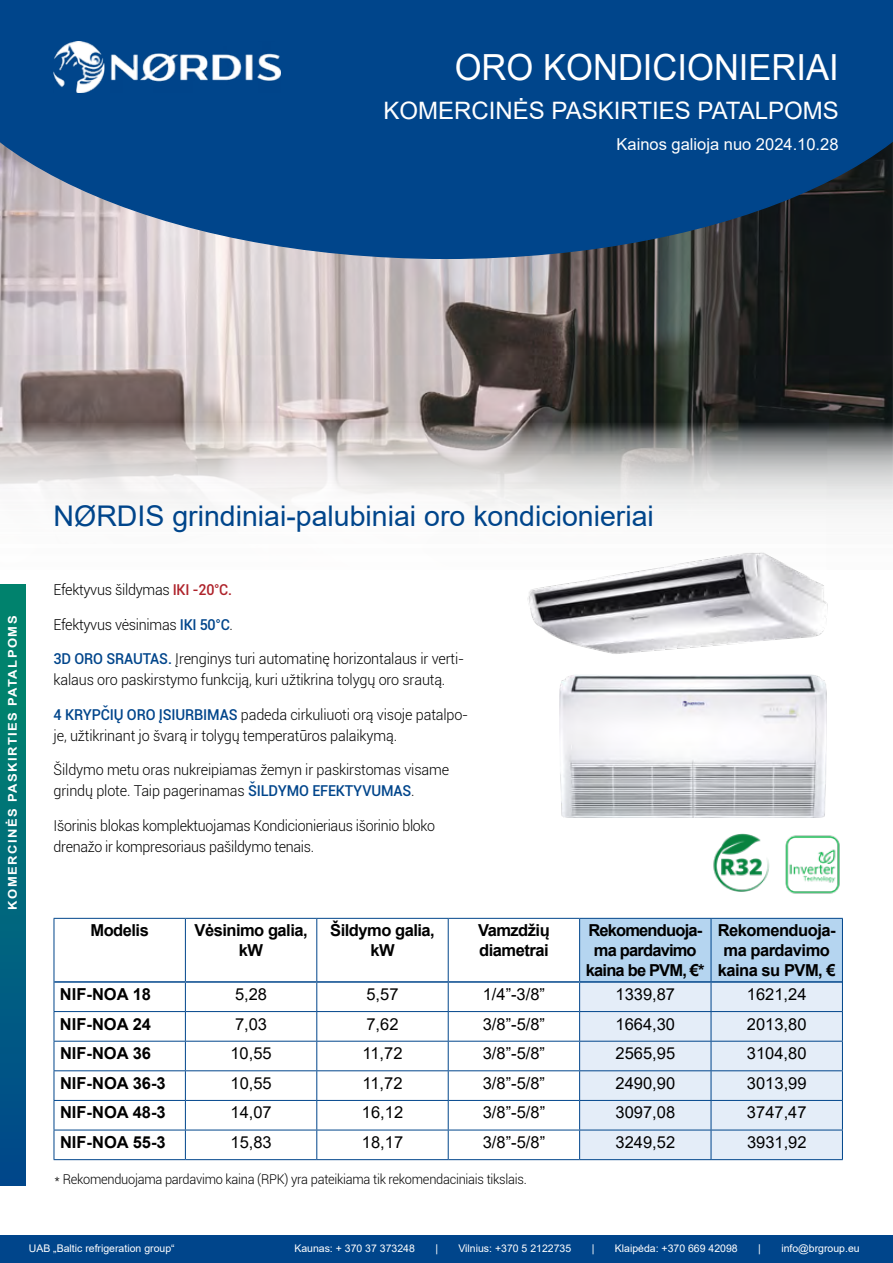
<style>
.page{position:relative;width:893px;height:1263px;background:#fff}
.page>*{position:absolute;margin:0;border:0;box-sizing:border-box;transform-origin:0 0}
.t1{font:36px "Arial";color:#fff;scale:.96 1}
.t2{font:28.5px "Arial";color:#00458b}
.t3{font:24px "Arial";color:#fff}
.t4{font:16.5px "Arial";color:#000}
.t5{font:700 16.5px/19.8px "Arial";letter-spacing:-.03em;color:#000;text-align:center}
.t6{font:700 16.5px/19.8px "Arial";letter-spacing:-.05em;color:#000;text-align:center}
.t7{font:16.5px "Arial";color:#fff}
.t8{font:300 15px/21px "Roboto";letter-spacing:-.01em;color:#000;scale:.96 1}
.t9{font:300 15px/21px "Roboto";letter-spacing:-.01em;color:#000;scale:.95 1}
.t10{font:300 13.5px "Roboto";letter-spacing:-.02em;color:#000;scale:.95 1}
.t11{font:700 12px "Arial";letter-spacing:.115em;color:#fff;scale:1.08 1}
.t12{font:10.5px "Arial";color:#fff}
.s1{font-weight:500;color:#ae222a}
.s2{font-weight:500;color:#00458b}
</style>
<div class="page">
<img style="left:0;top:259px;width:893px;height:35px">
<svg style="left:0;top:0;width:893px;height:259px;background:#104b88"></svg>
<img style="left:0;top:294px;width:893px;height:219px">
<img style="left:54px;top:41px;width:226px;height:51px">
<img style="left:785px;top:835px;width:55px;height:59px">
<img style="left:713px;top:834px;width:57px;height:58px">
<img style="left:559px;top:674px;width:267px;height:143px">
<img style="left:527px;top:552px;width:301px;height:102px">
<hr style="left:185px;top:919px;width:1px;height:62px;background:#00458b">
<hr style="left:316px;top:919px;width:1px;height:62px;background:#00458b">
<hr style="left:448px;top:919px;width:1px;height:62px;background:#00458b">
<hr style="left:54px;top:1011px;width:131px;height:1px;background:#00458b">
<hr style="left:185px;top:1011px;width:132px;height:1px;background:#00458b">
<hr style="left:317px;top:1011px;width:131px;height:1px;background:#00458b">
<hr style="left:448px;top:1011px;width:132px;height:1px;background:#00458b">
<hr style="left:54px;top:1041px;width:131px;height:1px;background:#00458b">
<hr style="left:185px;top:1041px;width:132px;height:1px;background:#00458b">
<hr style="left:317px;top:1041px;width:131px;height:1px;background:#00458b">
<hr style="left:448px;top:1041px;width:132px;height:1px;background:#00458b">
<hr style="left:54px;top:1070px;width:131px;height:1px;background:#00458b">
<hr style="left:185px;top:1070px;width:132px;height:1px;background:#00458b">
<hr style="left:317px;top:1070px;width:131px;height:1px;background:#00458b">
<hr style="left:448px;top:1070px;width:132px;height:1px;background:#00458b">
<hr style="left:54px;top:1100px;width:131px;height:1px;background:#00458b">
<hr style="left:185px;top:1100px;width:132px;height:1px;background:#00458b">
<hr style="left:317px;top:1100px;width:131px;height:1px;background:#00458b">
<hr style="left:448px;top:1100px;width:132px;height:1px;background:#00458b">
<hr style="left:54px;top:1130px;width:131px;height:1px;background:#00458b">
<svg style="left:54px;top:983px;width:1px;height:176px"></svg>
<hr style="left:185px;top:1130px;width:132px;height:1px;background:#00458b">
<svg style="left:185px;top:983px;width:1px;height:176px"></svg>
<hr style="left:317px;top:1130px;width:131px;height:1px;background:#00458b">
<svg style="left:316px;top:983px;width:1px;height:176px"></svg>
<hr style="left:448px;top:1130px;width:132px;height:1px;background:#00458b">
<svg style="left:448px;top:983px;width:1px;height:176px"></svg>
<svg style="left:579px;top:919px;width:264px;height:240px;background:#d2e2f3"></svg>
<hr style="left:54px;top:1159px;width:131px;height:1px;background:#00458b">
<hr style="left:185px;top:1159px;width:132px;height:1px;background:#00458b">
<hr style="left:317px;top:1159px;width:131px;height:1px;background:#00458b">
<hr style="left:448px;top:1159px;width:132px;height:1px;background:#00458b">
<hr style="left:580px;top:1159px;width:131px;height:1px;background:#00458b">
<hr style="left:711px;top:1159px;width:132px;height:1px;background:#00458b">
<hr style="left:54px;top:918px;width:131px;height:1px;background:#00458b">
<hr style="left:54px;top:919px;width:1px;height:63px;background:#00458b">
<hr style="left:185px;top:918px;width:132px;height:1px;background:#00458b">
<hr style="left:317px;top:918px;width:131px;height:1px;background:#00458b">
<hr style="left:448px;top:918px;width:132px;height:1px;background:#00458b">
<hr style="left:580px;top:918px;width:131px;height:1px;background:#00458b">
<hr style="left:711px;top:918px;width:132px;height:1px;background:#00458b">
<hr style="left:842px;top:919px;width:1px;height:63px;background:#00458b">
<hr style="left:54px;top:981px;width:131px;height:2px;background:#00458b">
<hr style="left:185px;top:981px;width:132px;height:2px;background:#00458b">
<hr style="left:317px;top:981px;width:131px;height:2px;background:#00458b">
<hr style="left:448px;top:981px;width:132px;height:2px;background:#00458b">
<hr style="left:580px;top:981px;width:131px;height:2px;background:#00458b">
<hr style="left:711px;top:981px;width:131px;height:2px;background:#00458b">
<div style="left:0;top:1236px;width:893px;height:27px;background:#00458b"></div>
<div style="left:0;top:584px;width:25px;height:601px;background:linear-gradient(to bottom,#008b69,#00488d)"></div>
<h1 class="t1" style="left:455px;top:42px;width:402px">ORO KONDICIONIERIAI</h1>
<h3 class="t3" style="left:384px;top:94px;width:457px">KOMERCINĖS PASKIRTIES PATALPOMS</h3>
<p class="t7" style="left:617px;top:133px;width:223px">Kainos galioja nuo 2024.10.28</p>
<p class="t11" style="left:4px;top:910px;width:274px;rotate:-90deg">KOMERCINĖS PASKIRTIES PATALPOMS</p>
<h2 class="t2" style="left:54px;top:496px;width:602px">NØRDIS grindiniai-palubiniai oro kondicionieriai</h2>
<p class="t8" style="left:54px;top:579px;width:187px">Efektyvus šildymas <span class="s1">IKI -20°C.</span></p>
<p class="t8" style="left:54px;top:613px;width:188px">Efektyvus vėsinimas <span class="s2">IKI 50°C</span>.</p>
<p class="t8" style="left:54px;top:648px;width:429px"><span class="s2">3D ORO SRAUTAS.</span> Įrenginys turi automatinę horizontalaus ir verti&shy;kalaus oro paskirstymo funkciją, kuri užtikrina tolygų oro srautą.</p>
<p class="t8" style="left:54px;top:703px;width:433px"><span class="s2">4 KRYPČIŲ ORO ĮSIURBIMAS</span> padeda cirkuliuoti orą visoje patalpo&shy;je, užtikrinant jo švarą ir tolygų temperatūros palaikymą.</p>
<p class="t8" style="left:54px;top:759px;width:414px">Šildymo metu oras nukreipiamas žemyn ir paskirstomas visame grindų plote. Taip pagerinamas <span class="s2">ŠILDYMO EFEKTYVUMAS</span>.</p>
<p class="t9" style="left:54px;top:814px;width:403px">Išorinis blokas komplektuojamas Kondicionieriaus išorinio bloko drenažo ir kompresoriaus pašildymo tenais.</p>
<p class="t5" style="left:90px;top:921px;width:60px">Modelis</p>
<p class="t5" style="left:194px;top:921px;width:115px">Vėsinimo galia, kW</p>
<p class="t5" style="left:330px;top:921px;width:106px">Šildymo galia, kW</p>
<p class="t5" style="left:478px;top:921px;width:73px;text-align:left">Vamzdžių diametrai</p>
<p class="t6" style="left:586px;top:921px;width:120px">Rekomenduoja&shy;ma pardavimo kaina be PVM, €*</p>
<p class="t5" style="left:718px;top:921px;width:119px">Rekomenduoja&shy;ma pardavimo kaina su PVM, €</p>
<p class="t5" style="left:60px;top:984px;width:93px">NIF-NOA 18</p>
<p class="t4" style="left:235px;top:983px;width:34px">5,28</p>
<p class="t4" style="left:366px;top:983px;width:34px">5,57</p>
<p class="t4" style="left:483px;top:983px;width:64px">1/4”-3/8”</p>
<p class="t4" style="left:615px;top:983px;width:61px">1339,87</p>
<p class="t4" style="left:747px;top:983px;width:61px">1621,24</p>
<p class="t5" style="left:60px;top:1014px;width:93px">NIF-NOA 24</p>
<p class="t4" style="left:235px;top:1012px;width:34px">7,03</p>
<p class="t4" style="left:366px;top:1012px;width:34px">7,62</p>
<p class="t4" style="left:483px;top:1012px;width:64px">3/8”-5/8”</p>
<p class="t4" style="left:615px;top:1012px;width:61px">1664,30</p>
<p class="t4" style="left:747px;top:1012px;width:61px">2013,80</p>
<p class="t5" style="left:60px;top:1044px;width:93px">NIF-NOA 36</p>
<p class="t4" style="left:230px;top:1042px;width:43px">10,55</p>
<p class="t4" style="left:362px;top:1042px;width:42px">11,72</p>
<p class="t4" style="left:483px;top:1042px;width:64px">3/8”-5/8”</p>
<p class="t4" style="left:615px;top:1042px;width:61px">2565,95</p>
<p class="t4" style="left:747px;top:1042px;width:61px">3104,80</p>
<p class="t5" style="left:60px;top:1073px;width:107px">NIF-NOA 36-3</p>
<p class="t4" style="left:230px;top:1072px;width:43px">10,55</p>
<p class="t4" style="left:362px;top:1072px;width:42px">11,72</p>
<p class="t4" style="left:483px;top:1072px;width:64px">3/8”-5/8”</p>
<p class="t4" style="left:616px;top:1072px;width:61px">2490,90</p>
<p class="t4" style="left:747px;top:1072px;width:61px">3013,99</p>
<p class="t5" style="left:60px;top:1103px;width:107px">NIF-NOA 48-3</p>
<p class="t4" style="left:230px;top:1101px;width:43px">14,07</p>
<p class="t4" style="left:362px;top:1101px;width:43px">16,12</p>
<p class="t4" style="left:483px;top:1101px;width:64px">3/8”-5/8”</p>
<p class="t4" style="left:616px;top:1101px;width:61px">3097,08</p>
<p class="t4" style="left:747px;top:1101px;width:61px">3747,47</p>
<p class="t5" style="left:60px;top:1132px;width:107px">NIF-NOA 55-3</p>
<p class="t4" style="left:231px;top:1131px;width:43px">15,83</p>
<p class="t4" style="left:362px;top:1131px;width:43px">18,17</p>
<p class="t4" style="left:483px;top:1131px;width:64px">3/8”-5/8”</p>
<p class="t4" style="left:616px;top:1131px;width:61px">3249,52</p>
<p class="t4" style="left:747px;top:1131px;width:61px">3931,92</p>
<p class="t10" style="left:55px;top:1170px;width:499px">* Rekomenduojama pardavimo kaina (RPK) yra pateikiama tik rekomendaciniais tikslais.</p>
<p class="t12" style="left:29px;top:1241px;width:147px">UAB „Baltic refrigeration group“</p>
<p class="t12" style="left:294px;top:1241px;width:122px">Kaunas: + 370 37 373248</p>
<p class="t12" style="left:435px;top:1241px;width:4px">|</p>
<p class="t12" style="left:459px;top:1241px;width:114px">Vilnius: +370 5 2122735</p>
<p class="t12" style="left:592px;top:1241px;width:4px">|</p>
<p class="t12" style="left:615px;top:1241px;width:124px">Klaipėda: +370 669 42098</p>
<p class="t12" style="left:758px;top:1241px;width:4px">|</p>
<p class="t12" style="left:781px;top:1241px;width:80px">info@brgroup.eu</p>
</div>
